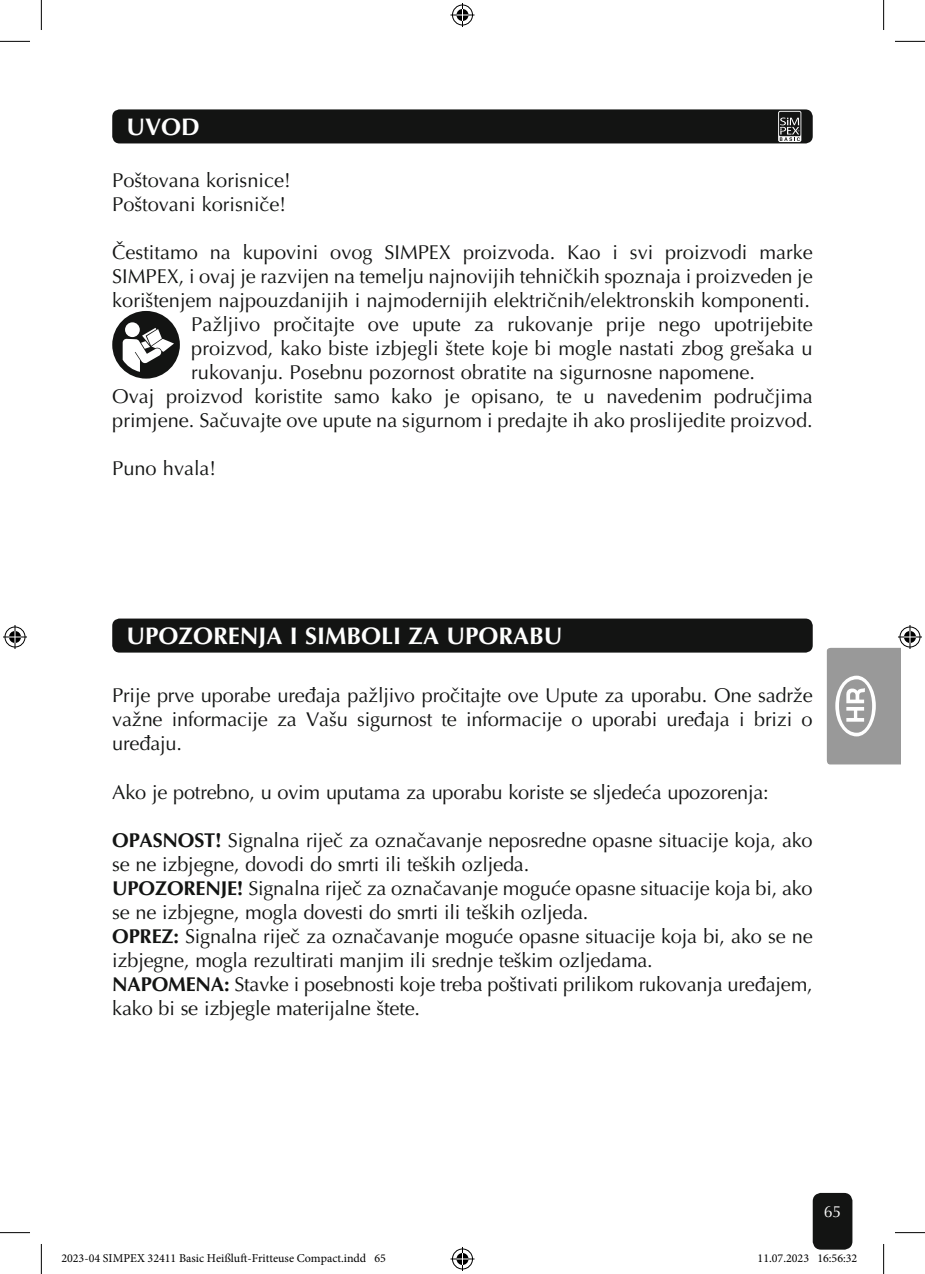
<style>
.page{position:relative;width:925px;height:1274px;background:#fff}
.page>*{position:absolute;margin:0;border:0;box-sizing:border-box;transform-origin:0 0}
.t1{font:700 24px "Optima LT Pro";color:#fff}
.t2{font:20px/24px "Optima LT Pro";color:#131413}
.t3{font:16px "Optima LT Pro";color:#fff}
.t4{font:12px "Minion Pro";color:#000}
.s1{font-weight:700}
</style>
<div class="page">
<div style="left:813px;top:1193px;width:38px;height:55px;background:#131413;border-radius:7px"></div>
<div style="left:812px;top:1192px;width:40px;height:57px;border:2px solid #131413;border-radius:7px"></div>
<div style="left:112px;top:109px;width:700px;height:34px;background:#131413;border-radius:7px"></div>
<svg style="left:778px;top:111px;width:23px;height:31px"></svg>
<div style="left:779px;top:112px;width:21px;height:24px;background:#131413"></div>
<svg style="left:779px;top:117px;width:20px;height:24px"></svg>
<div style="left:112px;top:618px;width:700px;height:34px;background:#131413;border-radius:7px"></div>
<div style="left:112px;top:311px;width:68px;height:67px;background:#131413;border-radius:50%"></div>
<svg style="left:125px;top:322px;width:15px;height:15px"></svg>
<svg style="left:123px;top:328px;width:51px;height:44px"></svg>
<hr style="left:0;top:41px;width:30px;height:1px;background:#000">
<hr style="left:895px;top:41px;width:30px;height:1px;background:#000">
<hr style="left:0;top:1232px;width:30px;height:1px;background:#000">
<hr style="left:895px;top:1232px;width:30px;height:1px;background:#000">
<hr style="left:41px;top:0;width:1px;height:30px;background:#000">
<hr style="left:41px;top:1243px;width:1px;height:30px;background:#000">
<hr style="left:883px;top:0;width:1px;height:30px;background:#000">
<hr style="left:883px;top:1243px;width:1px;height:30px;background:#000">
<svg style="left:450px;top:3px;width:24px;height:24px"></svg>
<svg style="left:450px;top:1247px;width:24px;height:23px"></svg>
<svg style="left:3px;top:625px;width:24px;height:24px"></svg>
<svg style="left:826px;top:625px;width:96px;height:140px"></svg>
<p class="t1" style="left:126px;top:112px;width:75px">UVOD</p>
<p class="t2" style="left:112px;top:168px;width:180px">Poštovana korisnice!<br>Poštovani korisniče!</p>
<p class="t2" style="left:112px;top:240px;width:702px">Čestitamo na kupovini ovog SI MPEX proizvoda. Kao i svi proizvodi marke</p>
<p class="t2" style="left:112px;top:264px;width:702px">SI MPEX, i ovaj je razvijen na temelju najnovijih tehničkih spoznaja i proizveden je</p>
<p class="t2" style="left:112px;top:288px;width:699px">korištenjem najpouzdanijih i najmodernijih električnih/elektronskih komponenti.</p>
<p class="t2" style="left:191px;top:312px;width:623px">Pažljivo pročitajte ove upute za rukovanje prije nego upotrijebite</p>
<p class="t2" style="left:191px;top:336px;width:623px">proizvod, kako biste izbjegli štete koje bi mogle nastati zbog grešaka u</p>
<p class="t2" style="left:191px;top:360px;width:565px">rukovanju. Posebnu pozornost obratite na sigurnosne napomene.</p>
<p class="t2" style="left:112px;top:384px;width:702px">Ovaj proizvod koristite samo kako je opisano, te u navedenim područjima</p>
<p class="t2" style="left:112px;top:408px;width:702px">primjene. Sačuvajte ove upute na sigurnom i predajte ih ako proslijedite proizvod.</p>
<p class="t2" style="left:112px;top:456px;width:105px">Puno hvala!</p>
<p class="t1" style="left:126px;top:621px;width:438px">UPOZORENJA I SIMBOLI ZA UPORABU</p>
<p class="t2" style="left:112px;top:683px;width:702px;text-align:justify">Prije prve uporabe uređaja pažljivo pročitajte ove Upute za uporabu. One sadrže važne informacije za Vašu sigurnost te informacije o uporabi uređaja i brizi o uređaju.</p>
<p class="t2" style="left:112px;top:779px;width:658px">Ako je potrebno, u ovim uputama za uporabu koriste se sljedeća upozorenja:</p>
<p class="t2" style="left:112px;top:827px;width:702px"><span class="s1">OPASNOST!</span> Signalna riječ za označavanje neposredne opasne situacije koja, ako se ne izbjegne, dovodi do smrti ili teških ozljeda.<br><span class="s1">UPOZORENJE!</span> Signalna riječ za označavanje moguće opasne situacije koja bi, ako se ne izbjegne, mogla dovesti do smrti ili teških ozljeda.<br><span class="s1">OPREZ:</span> Signalna riječ za označavanje moguće opasne situacije koja bi, ako se ne izbjegne, mogla rezultirati manjim ili srednje teškim ozljedama.<br><span class="s1">NAPOMENA:</span> Stavke i posebnosti koje treba poštivati prilikom rukovanja uređajem, kako bi se izbjegle materijalne štete.</p>
<p class="t3" style="left:823px;top:1201px;width:19px">65</p>
<p class="t4" style="left:61px;top:1249px;width:326px">2023-04 SIMPEX 32411 Basic Heißluft-Fritteuse Compact.indd 65</p>
<p class="t4" style="left:757px;top:1249px;width:101px">11.07.2023 16:56:32</p>
</div>
